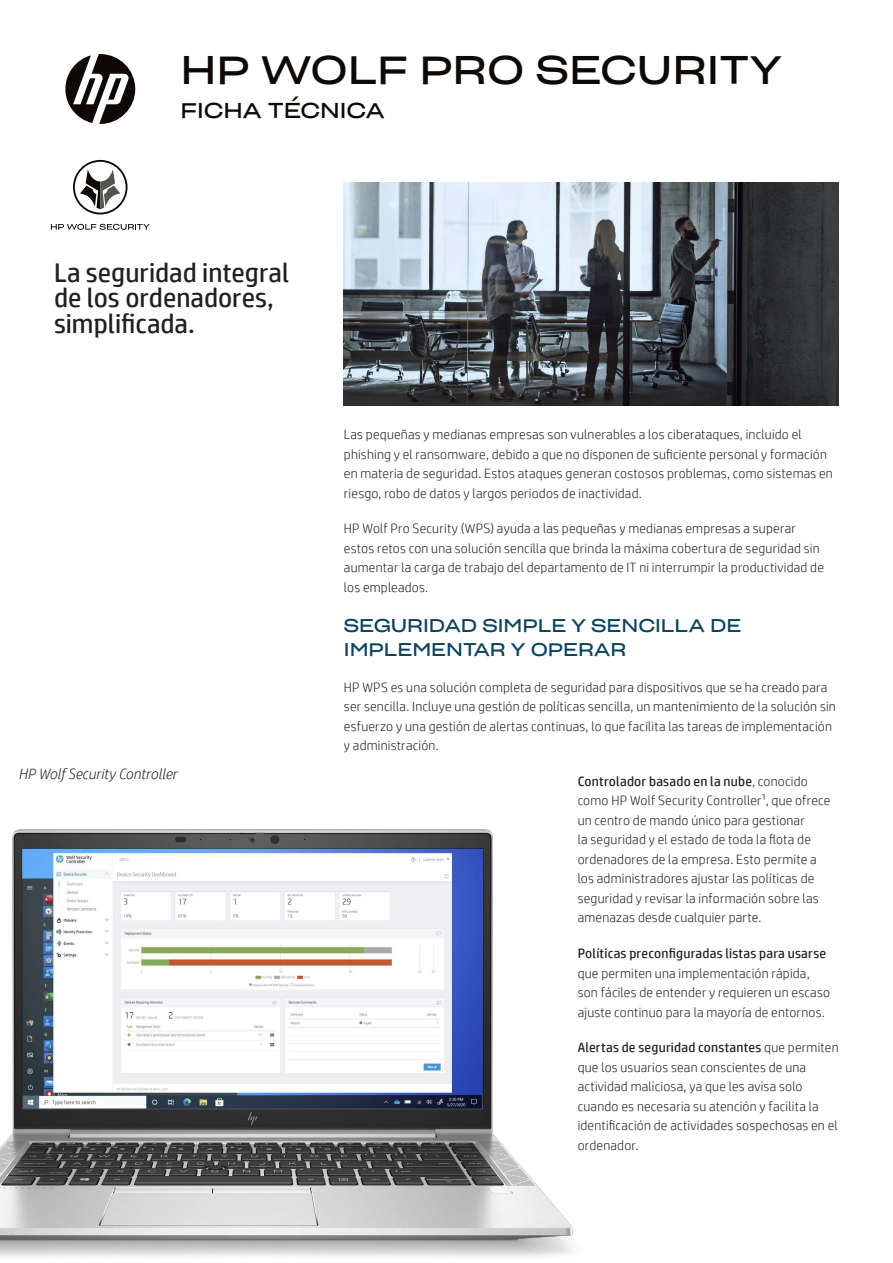
<style>
.page{position:relative;width:893px;height:1263px;background:#fff}
.page>*{position:absolute;margin:0;border:0;box-sizing:border-box;transform-origin:0 0}
.t1{font:39px "Sharp Grotesk Book 25";color:#0e0905}
.t2{font:27px/25.5px "HP Simplified";color:#231f20}
.t3{font:21px "Sharp Grotesk Book 25";color:#0e0905}
.t4{font:18px/24px "Sharp Grotesk Book 25";color:#0b435c}
.t5{font:italic 300 15px "HP Simplified";color:#231f20}
.t6{font:300 13.5px/19.5px "HP Simplified";letter-spacing:.015em;color:#231f20}
.t7{font:13.5px "HP Simplified";letter-spacing:.015em;color:#231f20}
.s1{font-weight:400}
</style>
<div class="page">
<img style="left:0;top:829px;width:573px;height:428px">
<svg style="left:73px;top:160px;width:55px;height:54px"></svg>
<svg style="left:65px;top:54px;width:70px;height:70px"></svg>
<svg style="left:51px;top:224px;width:99px;height:6px"></svg>
<img style="left:344px;top:182px;width:495px;height:223px">
<h1 class="t1" style="left:180px;top:36px;width:603px">HP WOLF PRO SECURITY</h1>
<h3 class="t3" style="left:180px;top:93px;width:206px">FICHA TÉCNICA</h3>
<h2 class="t2" style="left:54px;top:259px;width:237px">La seguridad integral de los ordenadores, simplificada.</h2>
<p class="t5" style="left:18px;top:764px;width:160px">HP Wolf Security Controller</p>
<p class="t6" style="left:344px;top:424px;width:490px">Las pequeñas y medianas empresas son vulnerables a los ciberataques, incluido el phishing y el ransomware, debido a que no disponen de suficiente personal y formación en materia de seguridad. Estos ataques generan costosos problemas, como sistemas en riesgo, robo de datos y largos periodos de inactividad.</p>
<p class="t6" style="left:344px;top:518px;width:481px">HP Wolf Pro Security (WPS) ayuda a las pequeñas y medianas empresas a superar estos retos con una solución sencilla que brinda la máxima cobertura de seguridad sin aumentar la carga de trabajo del departamento de IT ni interrumpir la productividad de los empleados.</p>
<h3 class="t4" style="left:344px;top:612px;width:399px">SEGURIDAD SIMPLE Y SENCILLA DE<br>IMPLEMENTAR Y OPERAR</h3>
<p class="t6" style="left:344px;top:677px;width:493px">HP WPS es una solución completa de seguridad para dispositivos que se ha creado para ser sencilla. Incluye una gestión de políticas sencilla, un mantenimiento de la solución sin esfuerzo y una gestión de alertas continuas, lo que facilita las tareas de implementación y administración.</p>
<p class="t6" style="left:578px;top:771px;width:254px"><span class="s1">Controlador basado en la nube</span>, conocido como HP Wolf Security Controller1, que ofrece un centro de mando único para gestionar<br>la seguridad y el estado de toda la flota de ordenadores de la empresa. Esto permite a los administradores ajustar las políticas de seguridad y revisar la información sobre las amenazas desde cualquier parte.</p>
<p class="t7" style="left:578px;top:945px;width:250px">Políticas preconfiguradas listas para usarse</p>
<p class="t6" style="left:578px;top:963px;width:254px">que permiten una implementación rápida, son fáciles de entender y requieren un escaso ajuste continuo para la mayoría de entornos.</p>
<p class="t6" style="left:578px;top:1037px;width:262px"><span class="s1">Alertas de seguridad constantes</span> que permiten que los usuarios sean conscientes de una actividad maliciosa, ya que les avisa solo cuando es necesaria su atención y facilita la identificación de actividades sospechosas en el ordenador.</p>
</div>
